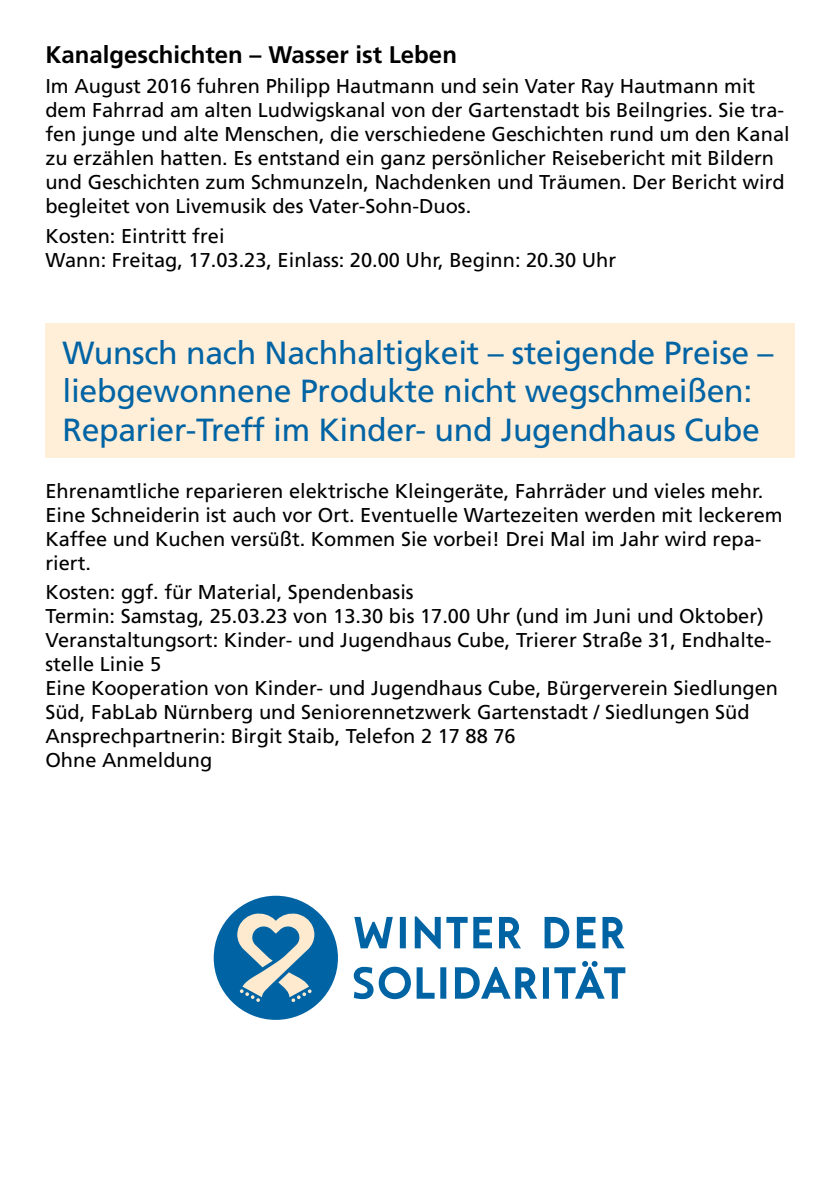
<style>
.page{position:relative;width:840px;height:1191px;background:#fff}
.page>*{position:absolute;margin:0;border:0;box-sizing:border-box;transform-origin:0 0}
.t1{font:32px/38.4px "Frutiger LT Pro";letter-spacing:-.01em;color:#0064a4}
.t2{font:700 24px "Frutiger LT Pro";color:#000}
.t3{font:20px/24px "Frutiger LT Pro";color:#000}
</style>
<div class="page">
<div style="left:45px;top:323px;width:749px;height:135px;background:#ffeed8"></div>
<svg style="left:213px;top:895px;width:412px;height:125px"></svg>
<svg style="left:237px;top:912px;width:77px;height:90px;background:#73a1b7"></svg>
<p class="t2" style="left:45px;top:41px;width:413px">Kanalgeschichten – Wasser ist Leben</p>
<p class="t3" style="left:45px;top:74px;width:745px">Im August 2016 fuhren Philipp Hautmann und sein Vater Ray Hautmann mit dem Fahrrad am alten Ludwigskanal von der Gartenstadt bis Beilngries. Sie tra&shy;fen junge und alte Menschen, die verschiedene Geschichten rund um den Kanal zu erzählen hatten. Es entstand ein ganz persönlicher Reisebericht mit Bildern und Geschichten zum Schmunzeln, Nachdenken und Träumen. Der Bericht wird begleitet von Livemusik des Vater-Sohn-Duos.</p>
<p class="t3" style="left:45px;top:224px;width:572px">Kosten: Eintritt frei<br>Wann: Freitag, 17.03.23, Einlass: 20.00 Uhr, Beginn: 20.30 Uhr</p>
<h1 class="t1" style="left:62px;top:334px;width:712px">Wunsch nach Nachhaltigkeit – steigende Preise – liebgewonnene Produkte nicht wegschmeißen:<br>Reparier-Treff im Kinder- und Jugendhaus Cube</h1>
<p class="t3" style="left:45px;top:479px;width:738px">Ehrenamtliche reparieren elektrische Kleingeräte, Fahrräder und vieles mehr.<br>Eine Schneiderin ist auch vor Ort. Eventuelle Wartezeiten werden mit leckerem Kaffee und Kuchen versüßt. Kommen Sie vorbei! Drei Mal im Jahr wird repa&shy;riert.</p>
<p class="t3" style="left:45px;top:580px;width:733px">Kosten: ggf. für Material, Spendenbasis<br>Termin: Samstag, 25.03.23 von 13.30 bis 17.00 Uhr (und im Juni und Oktober)<br>Veranstaltungsort: Kinder- und Jugendhaus Cube, Trierer Straße 31, Endhalte&shy;stelle Linie 5<br>Eine Kooperation von Kinder- und Jugendhaus Cube, Bürgerverein Siedlungen Süd, FabLab Nürnberg und Seniorennetzwerk Gartenstadt / Siedlungen Süd Ansprechpartnerin: Birgit Staib, Telefon 2 17 88 76<br>Ohne Anmeldung</p>
</div>
